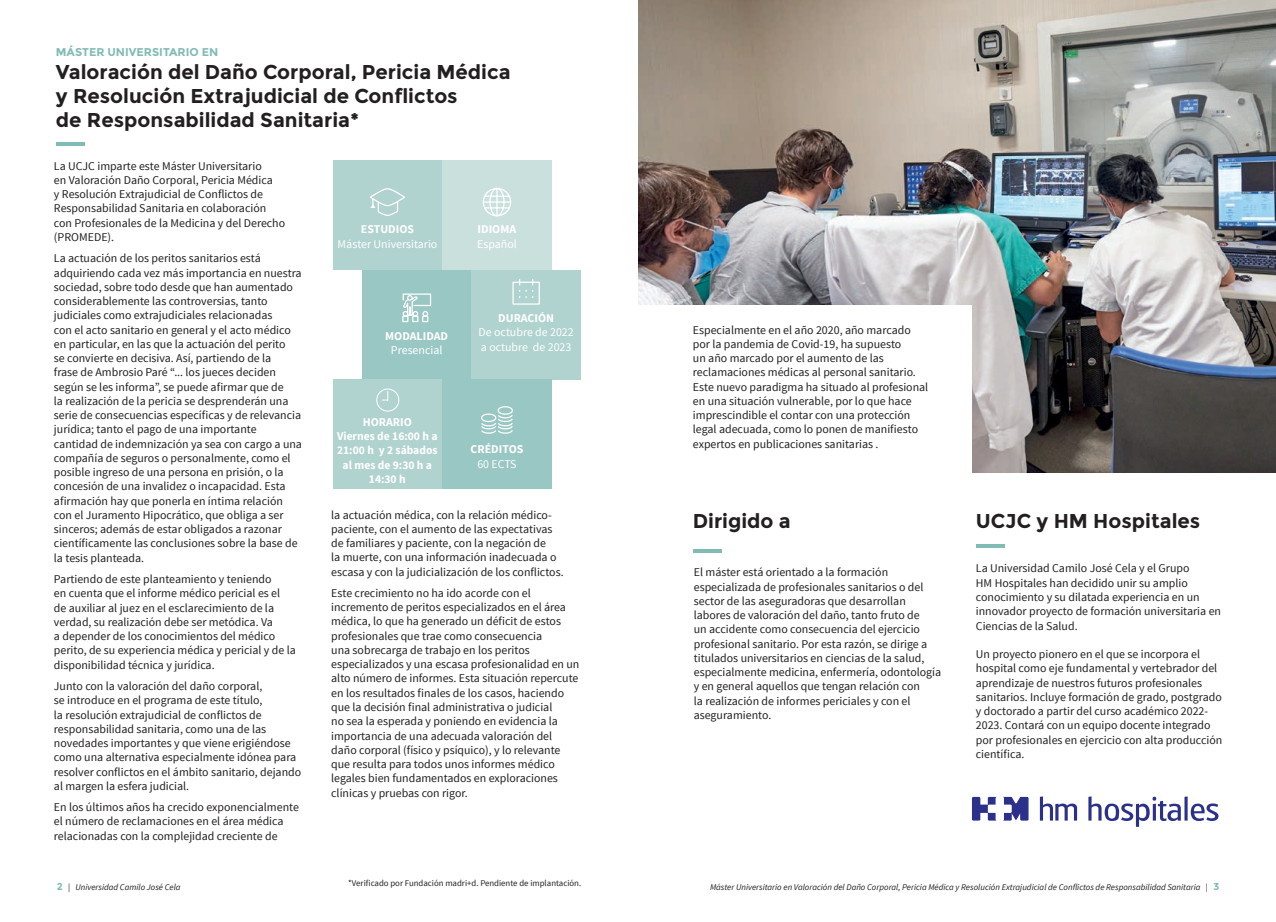
<style>
.page{position:relative;width:1276px;height:922px;background:#fff}
.page>*{position:absolute;margin:0;border:0;box-sizing:border-box;transform-origin:0 0}
.t1{font:700 20px/24px "Montserrat";color:#231f20}
.t2{font:11.88px/14.2px "Source Sans Pro";color:#231f20}
.t3{font:700 11.88px/14.2px "Source Sans Pro";color:#fff;text-align:center}
.t4{font:11.88px/14.2px "Source Sans Pro";color:#fff}
.t5{font:700 11.25px "Montserrat";color:#80bbb6}
.t6{font:italic 8.75px "Source Sans Pro";color:#231f20}
.t7{font:8.75px "Source Sans Pro";color:#231f20}
.s1{font-family:"Montserrat";font-weight:700;font-style:normal;font-size:10px;color:#80bbb6}
.s2{font-style:normal}
</style>
<div class="page">
<hr style="left:56px;top:142px;width:28px;height:3px;background:#80bbb6">
<div style="left:333px;top:161px;width:109px;height:109px;background:#b0d3cf"></div>
<div style="left:362px;top:270px;width:109px;height:109px;background:#99c7c3"></div>
<div style="left:442px;top:161px;width:110px;height:109px;background:#cae0dd"></div>
<div style="left:471px;top:270px;width:110px;height:109px;background:#b0d3cf"></div>
<svg style="left:370px;top:188px;width:35px;height:28px"></svg>
<svg style="left:482px;top:187px;width:29px;height:30px"></svg>
<svg style="left:402px;top:293px;width:30px;height:30px"></svg>
<svg style="left:512px;top:279px;width:28px;height:26px"></svg>
<div style="left:333px;top:379px;width:109px;height:110px;background:#b0d3cf"></div>
<div style="left:442px;top:379px;width:110px;height:110px;background:#99c7c3"></div>
<svg style="left:376px;top:388px;width:24px;height:24px"></svg>
<svg style="left:481px;top:406px;width:32px;height:28px"></svg>
<svg style="left:976px;top:544px;width:28px;height:3px"></svg>
<img style="left:638px;top:0;width:638px;height:473px">
<svg style="left:972px;top:796px;width:56px;height:24px"></svg>
<svg style="left:1040px;top:796px;width:37px;height:24px"></svg>
<svg style="left:1088px;top:796px;width:92px;height:30px"></svg>
<hr style="left:1184px;top:796px;width:3px;height:24px;background:#2b318a">
<svg style="left:1190px;top:803px;width:28px;height:17px"></svg>
<div style="left:638px;top:306px;width:333px;height:265px;background:#fff"></div>
<svg style="left:693px;top:549px;width:28px;height:3px"></svg>
<p class="t5" style="left:56px;top:45px;width:164px">MÁSTER UNIVERSITARIO EN</p>
<h1 class="t1" style="left:56px;top:60px;width:456px">Valoración del Daño Corporal, Pericia Médica y Resolución Extrajudicial de Conflictos<br>de Responsabilidad Sanitaria*</h1>
<p class="t2" style="left:54px;top:159px;width:233px">La UCJC imparte este Máster Universitario<br>en Valoración Daño Corporal, Pericia Médica<br>y Resolución Extrajudicial de Conflictos de Responsabilidad Sanitaria en colaboración con Profesionales de la Medicina y del Derecho (PROMEDE).</p>
<p class="t2" style="left:54px;top:251px;width:250px">La actuación de los peritos sanitarios está adquiriendo cada vez más importancia en nuestra sociedad, sobre todo desde que han aumentado considerablemente las controversias, tanto judiciales como extrajudiciales relacionadas<br>con el acto sanitario en general y el acto médico en particular, en las que la actuación del perito<br>se convierte en decisiva. Así, partiendo de la<br>frase de Ambrosio Paré “... los jueces deciden según se les informa”, se puede afirmar que de<br>la realización de la pericia se desprenderán una serie de consecuencias específicas y de relevancia jurídica; tanto el pago de una importante cantidad de indemnización ya sea con cargo a una compañía de seguros o personalmente, como el posible ingreso de una persona en prisión, o la concesión de una invalidez o incapacidad. Esta afirmación hay que ponerla en íntima relación con el Juramento Hipocrático, que obliga a ser sinceros; además de estar obligados a razonar científicamente las conclusiones sobre la base de la tesis planteada.</p>
<p class="t2" style="left:54px;top:572px;width:243px">Partiendo de este planteamiento y teniendo<br>en cuenta que el informe médico pericial es el<br>de auxiliar al juez en el esclarecimiento de la verdad, su realización debe ser metódica. Va<br>a depender de los conocimientos del médico perito, de su experiencia médica y pericial y de la disponibilidad técnica y jurídica.</p>
<p class="t2" style="left:54px;top:679px;width:249px">Junto con la valoración del daño corporal,<br>se introduce en el programa de este título,<br>la resolución extrajudicial de conflictos de responsabilidad sanitaria, como una de las novedades importantes y que viene erigiéndose como una alternativa especialmente idónea para resolver conflictos en el ámbito sanitario, dejando al margen la esfera judicial.</p>
<p class="t2" style="left:54px;top:800px;width:246px">En los últimos años ha crecido exponencialmente el número de reclamaciones en el área médica relacionadas con la complejidad creciente de</p>
<p class="t3" style="left:361px;top:223px;width:55px">ESTUDIOS</p>
<p class="t4" style="left:338px;top:237px;width:101px">Máster Universitario</p>
<p class="t3" style="left:385px;top:329px;width:64px">MODALIDAD</p>
<p class="t4" style="left:391px;top:343px;width:53px">Presencial</p>
<p class="t3" style="left:477px;top:223px;width:40px">IDIOMA</p>
<p class="t4" style="left:477px;top:237px;width:41px">Español</p>
<p class="t3" style="left:498px;top:311px;width:57px">DURACIÓN</p>
<p class="t4" style="left:478px;top:325px;width:97px">De octubre de 2022 a octubre de 2023</p>
<p class="t3" style="left:337px;top:415px;width:102px">HORARIO<br>Viernes de 16:00 h a<br>21:00 h y 2 sábados al mes de 9:30 h a<br>14:30 h</p>
<p class="t3" style="left:470px;top:442px;width:54px">CRÉDITOS</p>
<p class="t4" style="left:477px;top:456px;width:41px">60 ECTS</p>
<p class="t2" style="left:331px;top:507px;width:234px">la actuación médica, con la relación médico&shy;paciente, con el aumento de las expectativas de familiares y paciente, con la negación de<br>la muerte, con una información inadecuada o escasa y con la judicialización de los conflictos.</p>
<p class="t2" style="left:331px;top:586px;width:250px">Este crecimiento no ha ido acorde con el incremento de peritos especializados en el área médica, lo que ha generado un déficit de estos profesionales que trae como consecuencia<br>una sobrecarga de trabajo en los peritos especializados y una escasa profesionalidad en un alto número de informes. Esta situación repercute en los resultados finales de los casos, haciendo que la decisión final administrativa o judicial<br>no sea la esperada y poniendo en evidencia la importancia de una adecuada valoración del daño corporal (físico y psíquico), y lo relevante que resulta para todos unos informes médico legales bien fundamentados en exploraciones clínicas y pruebas con rigor.</p>
<p class="t2" style="left:693px;top:322px;width:237px">Especialmente en el año 2020, año marcado por la pandemia de Covid-19, ha supuesto<br>un año marcado por el aumento de las reclamaciones médicas al personal sanitario.<br>Este nuevo paradigma ha situado al profesional en una situación vulnerable, por lo que hace imprescindible el contar con una protección legal adecuada, como lo ponen de manifiesto expertos en publicaciones sanitarias .</p>
<h1 class="t1" style="left:693px;top:509px;width:99px">Dirigido a</h1>
<p class="t2" style="left:694px;top:565px;width:249px">El máster está orientado a la formación especializada de profesionales sanitarios o del sector de las aseguradoras que desarrollan labores de valoración del daño, tanto fruto de<br>un accidente como consecuencia del ejercicio profesional sanitario. Por esta razón, se dirige a titulados universitarios en ciencias de la salud, especialmente medicina, enfermería, odontología y en general aquellos que tengan relación con<br>la realización de informes periciales y con el aseguramiento.</p>
<h1 class="t1" style="left:976px;top:509px;width:226px">UCJC y HM Hospitales</h1>
<p class="t2" style="left:976px;top:561px;width:247px">La Universidad Camilo José Cela y el Grupo<br>HM Hospitales han decidido unir su amplio conocimiento y su dilatada experiencia en un innovador proyecto de formación universitaria en Ciencias de la Salud.</p>
<p class="t2" style="left:976px;top:647px;width:248px">Un proyecto pionero en el que se incorpora el hospital como eje fundamental y vertebrador del aprendizaje de nuestros futuros profesionales sanitarios. Incluye formación de grado, postgrado y doctorado a partir del curso académico 2022- 2023. Contará con un equipo docente integrado por profesionales en ejercicio con alta producción científica.</p>
<p class="t7" style="left:348px;top:877px;width:234px">*Verificado por Fundación madri+d. Pendiente de implantación.</p>
<p class="t6" style="left:57px;top:881px;width:125px"><span class="s1">2</span> <span class="s2">|</span> Universidad Camilo José Cela</p>
<p class="t6" style="left:710px;top:881px;width:511px">Máster Universitario en Valoración del Daño Corporal, Pericia Médica y Resolución Extrajudicial de Conflictos de Responsabilidad Sanitaria <span class="s2">|</span> <span class="s1">3</span></p>
</div>
